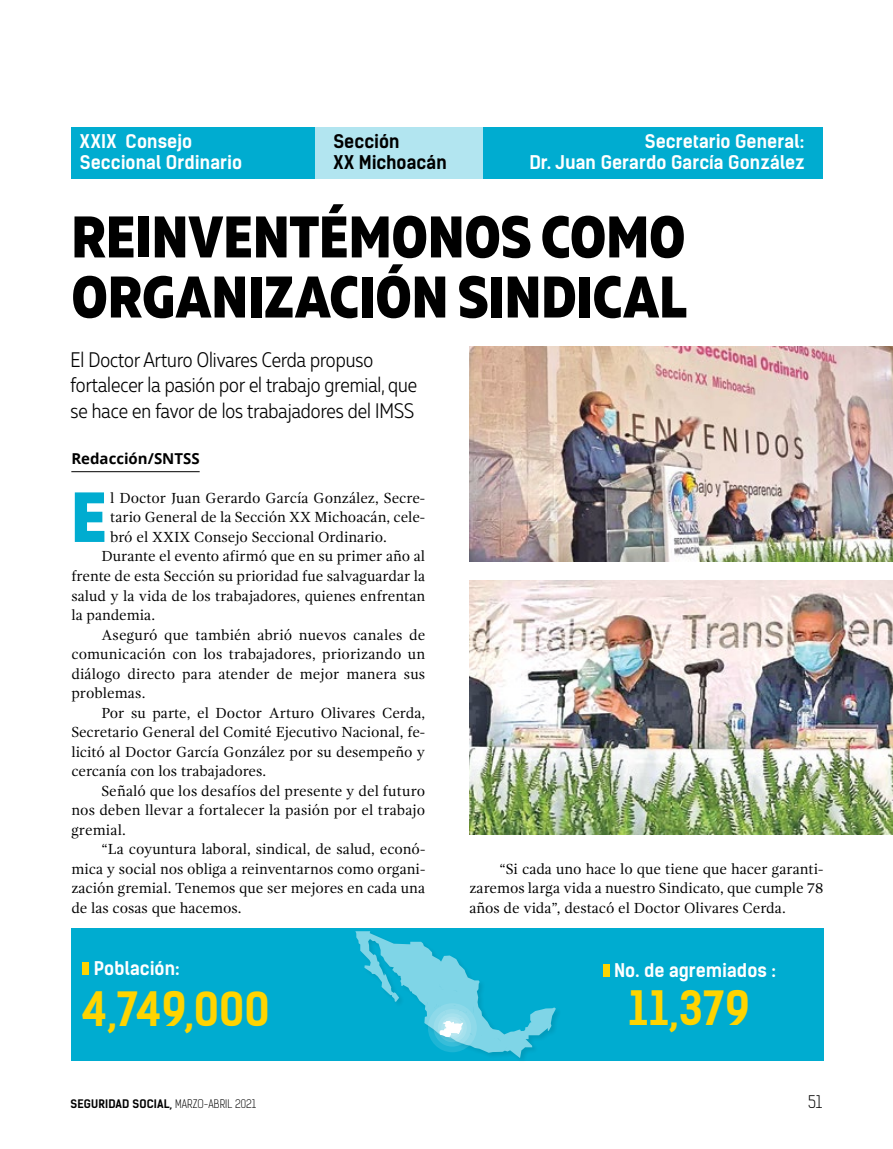
<style>
.page{position:relative;width:893px;height:1149px;background:#fff}
.page>*{position:absolute;margin:0;border:0;box-sizing:border-box;transform-origin:0 0}
.t1{font:800 70.65px "Muller Narrow";color:#00acd0}
.t2{font:800 58.5px/60px "Muller Narrow";letter-spacing:.005em;color:#000}
.t3{font:700 45px "Kelson Sans";letter-spacing:.005em;color:#ffd400}
.t4{font:300 21px/25.5px "Muller Narrow";color:#000}
.t5{font:700 18px/21px "Kelson Sans";letter-spacing:-.01em;color:#fff}
.t6{font:700 18px/21px "Kelson Sans";letter-spacing:-.005em;color:#000}
.t7{font:300 16.5px "Kelson Sans";color:#000}
.t8{font:15px/19.5px "Gandhi Serif";color:#000;text-align:justify}
.t9{font:700 15px "Noto Sans";color:#000}
.t10{font:700 11.25px "Kelson Sans";letter-spacing:.015em;color:#000}
.s1{font-weight:300}
</style>
<div class="page">
<hr style="left:71px;top:471px;width:129px;height:1px;background:#000">
<div style="left:71px;top:128px;width:752px;height:51px;background:#00acd0"></div>
<div style="left:315px;top:128px;width:167px;height:51px;background:#b2e5f0"></div>
<img style="left:469px;top:580px;width:424px;height:254px">
<img style="left:469px;top:346px;width:424px;height:215px">
<div style="left:71px;top:927px;width:752px;height:133px;background:#00acd0"></div>
<div style="left:603px;top:964px;width:6px;height:12px;background:#ffd400"></div>
<div style="left:83px;top:961px;width:6px;height:13px;background:#ffd400"></div>
<div style="left:355px;top:929px;width:208px;height:135px;background:#000;opacity:.2"></div>
<svg style="left:355px;top:930px;width:201px;height:127px"></svg>
<p class="t5" style="left:80px;top:131px;width:164px">XXIX Consejo<br>Seccional Ordinario</p>
<p class="t6" style="left:333px;top:131px;width:115px">Sección<br>XX Michoacán</p>
<p class="t5" style="left:529px;top:131px;width:276px;text-align:right">Secretario General:<br>Dr. Juan Gerardo García González</p>
<h2 class="t2" style="left:72px;top:207px;width:617px">REINVENTÉMONOS COMO<br>ORGANIZACIÓN SINDICAL</h2>
<h3 class="t4" style="left:70px;top:346px;width:348px">El Doctor Arturo Olivares Cerda propuso fortalecer la pasión por el trabajo gremial, que se hace en favor de los trabajadores del IMSS</h3>
<p class="t9" style="left:71px;top:447px;width:130px">Redacción/SNTSS</p>
<h1 class="t1" style="left:71px;top:472px;width:37px">E</h1>
<p class="t8" style="left:110px;top:488px;width:317px">l Doctor Juan Gerardo García González, Secre-</p>
<p class="t8" style="left:110px;top:507px;width:317px">tario General de la Sección XX Michoacán, cele-</p>
<p class="t8" style="left:110px;top:527px;width:278px">bró el XXIX Consejo Seccional Ordinario.</p>
<p class="t8" style="left:101px;top:546px;width:325px">Durante el evento afirmó que en su primer año al</p>
<p class="t8" style="left:71px;top:566px;width:355px">frente de esta Sección su prioridad fue salvaguardar la</p>
<p class="t8" style="left:71px;top:585px;width:355px">salud y la vida de los trabajadores, quienes enfrentan</p>
<p class="t8" style="left:71px;top:605px;width:85px">la pandemia.</p>
<p class="t8" style="left:101px;top:624px;width:325px">Aseguró que también abrió nuevos canales de</p>
<p class="t8" style="left:71px;top:644px;width:355px">comunicación con los trabajadores, priorizando un</p>
<p class="t8" style="left:71px;top:663px;width:355px">diálogo directo para atender de mejor manera sus</p>
<p class="t8" style="left:71px;top:683px;width:76px">problemas.</p>
<p class="t8" style="left:101px;top:702px;width:325px">Por su parte, el Doctor Arturo Olivares Cerda,</p>
<p class="t8" style="left:71px;top:722px;width:355px">Secretario General del Comité Ejecutivo Nacional, fe-</p>
<p class="t8" style="left:71px;top:741px;width:355px">licitó al Doctor García González por su desempeño y</p>
<p class="t8" style="left:71px;top:761px;width:196px">cercanía con los trabajadores.</p>
<p class="t8" style="left:101px;top:780px;width:325px">Señaló que los desafíos del presente y del futuro</p>
<p class="t8" style="left:71px;top:800px;width:355px">nos deben llevar a fortalecer la pasión por el trabajo</p>
<p class="t8" style="left:71px;top:819px;width:56px">gremial.</p>
<p class="t8" style="left:101px;top:839px;width:325px">“La coyuntura laboral, sindical, de salud, econó-</p>
<p class="t8" style="left:71px;top:858px;width:355px">mica y social nos obliga a reinventarnos como organi-</p>
<p class="t8" style="left:71px;top:878px;width:355px">zación gremial. Tenemos que ser mejores en cada una</p>
<p class="t8" style="left:71px;top:897px;width:172px">de las cosas que hacemos.</p>
<p class="t5" style="left:94px;top:957px;width:88px">Población:</p>
<h3 class="t3" style="left:83px;top:981px;width:188px">4,749,000</h3>
<p class="t8" style="left:469px;top:858px;width:355px;text-indent:30px">“Si cada uno hace lo que tiene que hacer garanti&shy;zaremos larga vida a nuestro Sindicato, que cumple 78 años de vida”, destacó el Doctor Olivares Cerda.</p>
<p class="t5" style="left:614px;top:959px;width:163px">No. de agremiados :</p>
<h3 class="t3" style="left:629px;top:980px;width:123px">11,379</h3>
<p class="t10" style="left:70px;top:1096px;width:187px">seguridad social, <span class="s1">MARZO-ABRIL 2021</span></p>
<p class="t7" style="left:808px;top:1091px;width:16px">51</p>
</div>
